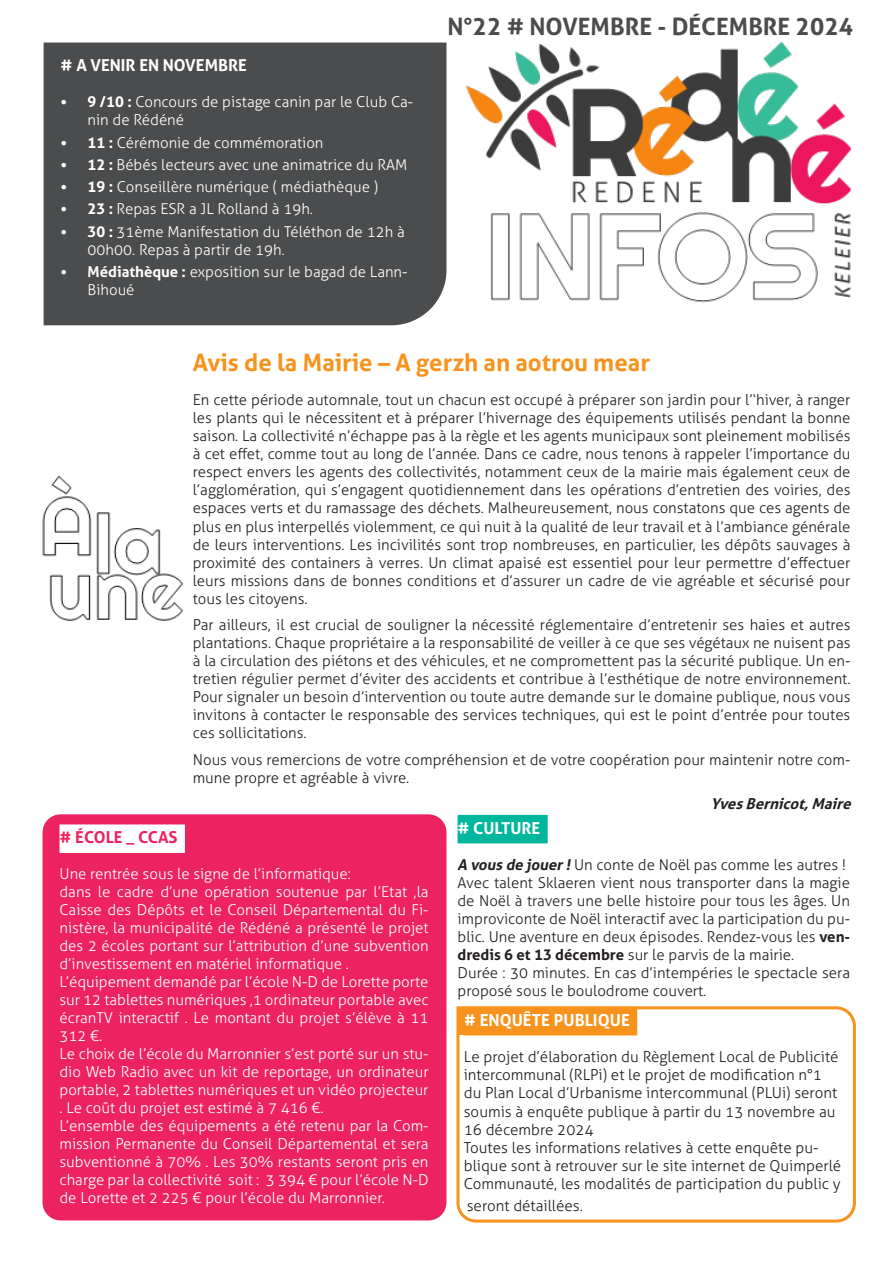
<style>
.page{position:relative;width:893px;height:1263px;background:#fff}
.page>*{position:absolute;margin:0;border:0;box-sizing:border-box;transform-origin:0 0}
.t1{font:700 24px "Aller";color:#f7931d}
.t2{font:700 24px "Aller";color:#4b4c4d}
.t3{font:700 16.65px "Aller";color:#fff}
.t4{font:700 16.5px "Aller";color:#fff}
.t5{font:700 16.5px "Aller";color:#ed2261}
.t6{font:300 15.15px/18.1px "Aller";color:#231f20}
.t7{font:300 15px/18px "Aller";color:#231f20;text-align:justify}
.t8{font:300 15px/18px "Aller";color:#fff}
.t9{font:italic 700 15px "Aller";color:#231f20}
.s1{font-weight:700}
.s2{font-weight:700;font-style:italic}
</style>
<div class="page">
<img style="left:446px;top:43px;width:404px;height:260px">
<img style="left:42px;top:476px;width:141px;height:145px">
<div style="left:44px;top:43px;width:402px;height:282px;background:#4b4c4d"></div>
<div style="left:43px;top:814px;width:403px;height:406px;background:#ed2261;border-radius:18px"></div>
<div style="left:60px;top:824px;width:125px;height:29px;background:#fff"></div>
<div style="left:458px;top:815px;width:90px;height:28px;background:#00b69d"></div>
<svg style="left:456px;top:1006px;width:400px;height:217px"></svg>
<div style="left:458px;top:1008px;width:7px;height:27px;background:#f7931d"></div>
<p class="t4" style="left:61px;top:57px;width:188px"># A VENIR EN NOVEMBRE</p>
<p class="t8" style="left:88px;top:94px;width:327px;text-indent:-27px"><span class="s1">• 9 /10 :</span> Concours de pistage canin par le Club Ca&shy;nin de Rédéné</p>
<p class="t8" style="left:61px;top:134px;width:264px"><span class="s1">• 11 :</span> Cérémonie de commémoration</p>
<p class="t8" style="left:61px;top:156px;width:348px"><span class="s1">• 12 :</span> Bébés lecteurs avec une animatrice du RAM</p>
<p class="t8" style="left:61px;top:178px;width:319px"><span class="s1">• 19 :</span> Conseillère numérique ( médiathèque )</p>
<p class="t8" style="left:61px;top:201px;width:254px"><span class="s1">• 23 :</span> Repas ESR a JL Rolland à 19h.</p>
<p class="t8" style="left:88px;top:223px;width:319px;text-indent:-27px"><span class="s1">• 30 :</span> 31ème Manifestation du Téléthon de 12h à<br>00h00. Repas à partir de 19h.</p>
<p class="t8" style="left:88px;top:263px;width:321px;text-indent:-27px"><span class="s1">• Médiathèque :</span> exposition sur le bagad de Lann-<br>Bihoué</p>
<h1 class="t2" style="left:448px;top:14px;width:407px">N°22 # NOVEMBRE - DÉCEMBRE 2024</h1>
<h1 class="t1" style="left:193px;top:350px;width:459px">Avis de la Mairie – A gerzh an aotrou mear</h1>
<p class="t7" style="left:193px;top:392px;width:659px">En cette période automnale, tout un chacun est occupé à préparer son jardin pour l’‘hiver, à ranger les plants qui le nécessitent et à préparer l’hivernage des équipements utilisés pendant la bonne saison. La collectivité n’échappe pas à la règle et les agents municipaux sont pleinement mobilisés à cet effet, comme tout au long de l’année. Dans ce cadre, nous tenons à rappeler l’importance du respect envers les agents des collectivités, notamment ceux de la mairie mais également ceux de l’agglomération, qui s’engagent quotidiennement dans les opérations d’entretien des voiries, des espaces verts et du ramassage des déchets. Malheureusement, nous constatons que ces agents de plus en plus interpellés violemment, ce qui nuit à la qualité de leur travail et à l’ambiance générale de leurs interventions. Les incivilités sont trop nombreuses, en particulier, les dépôts sauvages à proximité des containers à verres. Un climat apaisé est essentiel pour leur permettre d’effectuer leurs missions dans de bonnes conditions et d’assurer un cadre de vie agréable et sécurisé pour tous les citoyens.</p>
<p class="t7" style="left:193px;top:616px;width:659px">Par ailleurs, il est crucial de souligner la nécessité réglementaire d’entretenir ses haies et autres plantations. Chaque propriétaire a la responsabilité de veiller à ce que ses végétaux ne nuisent pas à la circulation des piétons et des véhicules, et ne compromettent pas la sécurité publique. Un en&shy;tretien régulier permet d’éviter des accidents et contribue à l’esthétique de notre environnement.<br>Pour signaler un besoin d’intervention ou toute autre demande sur le domaine publique, nous vous invitons à contacter le responsable des services techniques, qui est le point d’entrée pour toutes ces sollicitations.</p>
<p class="t7" style="left:193px;top:751px;width:659px">Nous vous remercions de votre compréhension et de votre coopération pour maintenir notre com&shy;mune propre et agréable à vivre.</p>
<p class="t9" style="left:710px;top:796px;width:146px">YvesBernicot,Maire</p>
<p class="t5" style="left:60px;top:828px;width:120px"># ÉCOLE _ CCAS</p>
<p class="t8" style="left:60px;top:865px;width:371px">Une rentrée sous le signe de l’informatique:<br>dans le cadre d’une opération soutenue par l’Etat ,la Caisse des Dépôts et le Conseil Départemental du Fi&shy;nistère, la municipalité de Rédéné a présenté le projet des 2 écoles portant sur l’attribution d’une subvention d’investissement en matériel informatique .<br>L’équipement demandé par l’école N-D de Lorette porte sur 12 tablettes numériques ,1 ordinateur portable avec écranTV interactif . Le montant du projet s’élève à 11<br>312 €.<br>Le choix de l’école du Marronnier s’est porté sur un stu&shy;dio Web Radio avec un kit de reportage, un ordinateur portable, 2 tablettes numériques et un vidéo projecteur . Le coût du projet est estimé à 7 416 €.<br>L’ensemble des équipements a été retenu par la Com&shy;mission Permanente du Conseil Départemental et sera subventionné à 70% . Les 30% restants seront pris en charge par la collectivité soit : 3 394 € pour l’école N-D de Lorette et 2 225 € pour l’école du Marronnier.</p>
<p class="t4" style="left:458px;top:819px;width:84px"># CULTURE</p>
<p class="t7" style="left:458px;top:856px;width:394px;text-align:left"><span class="s2">A vous de jouer !</span>Un conte de Noël pas comme les autres !<br>Avec talent Sklaeren vient nous transporter dans la magie de Noël à travers une belle histoire pour tous les âges. Un improviconte de Noël interactif avec la participation du pu&shy;blic. Une aventure en deux épisodes. Rendez-vous les <span class="s1">ven&shy;dredis 6 et 13 décembre</span> sur le parvis de la mairie.<br>Durée : 30 minutes. En cas d’intempéries le spectacle sera proposé sous le boulodrome couvert.</p>
<p class="t3" style="left:464px;top:1011px;width:168px"># ENQUÊTE PUBLIQUE</p>
<p class="t6" style="left:464px;top:1048px;width:379px">Le projet d’élaboration du Règlement Local de Publicité intercommunal (RLPi) et le projet de modification n°1 du Plan Local d’Urbanisme intercommunal (PLUi) seront soumis à enquête publique à partir du 13 novembre au 16 décembre 2024<br>Toutes les informations relatives à cette enquête pu&shy;blique sont à retrouver sur le site internet de Quimperlé Communauté, les modalités de participation du public y</p>
<p class="t6" style="left:467px;top:1197px;width:118px">seront détaillées.</p>
</div>
